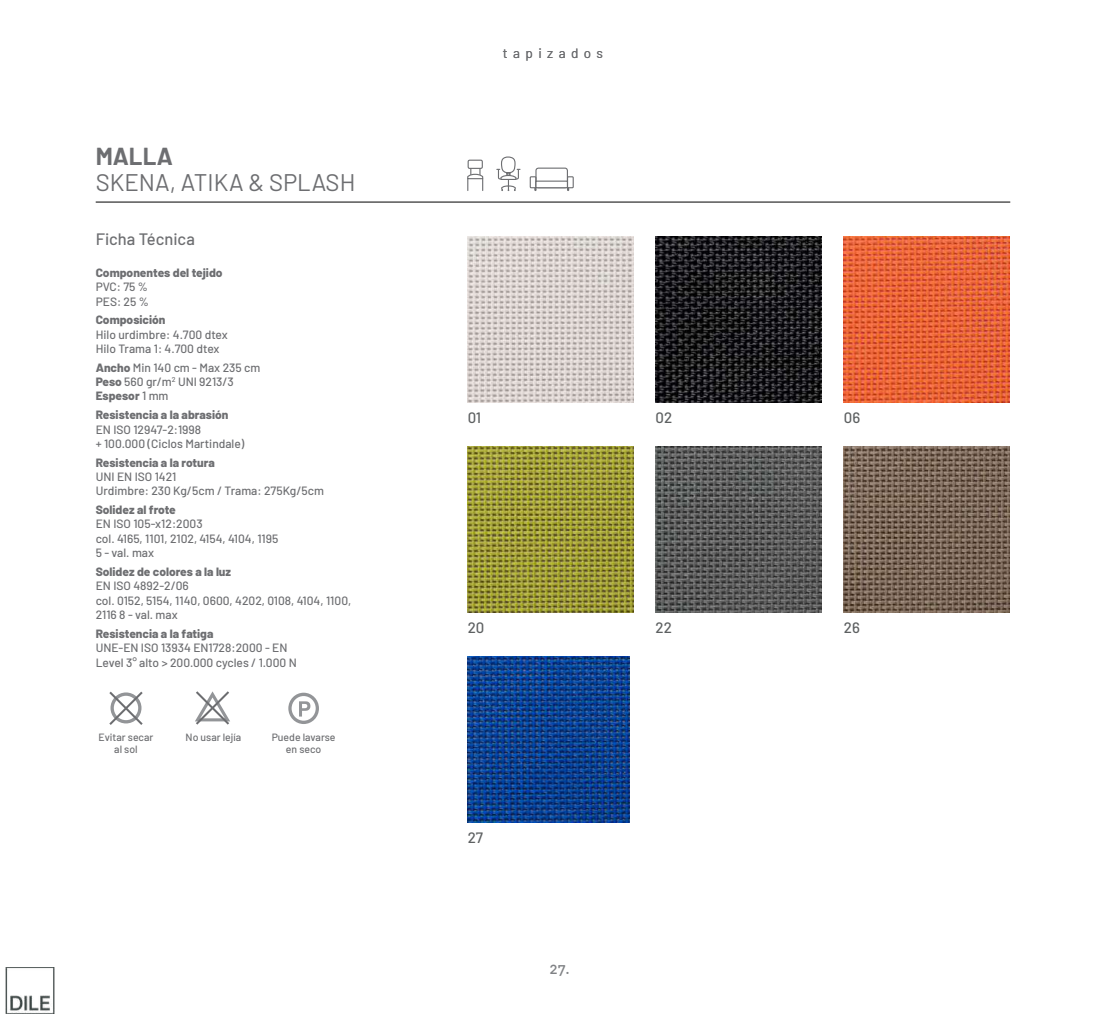
<style>
.page{position:relative;width:1106px;height:1021px;background:#fff}
.page>*{position:absolute;margin:0;border:0;box-sizing:border-box;transform-origin:0 0}
.t1{font:24px "Barlow";color:#6d6e71}
.t2{font:700 24px "Barlow";color:#6d6e71}
.t3{font:500 16.5px "Barlow";color:#6d6e71}
.t4{font:500 15px "Barlow";color:#5d6061}
.t5{font:15px "DIN Medium Alternate";color:#808285}
.t6{font:13.5px "Barlow";letter-spacing:.4em;color:#6d6e71}
.t7{font:500 12px/14.4px "Barlow";color:#6d6e71}
.t8{font:800 12px "Barlow";color:#6d6e71}
.t9{font:500 10.5px/12px "Barlow";color:#6d6e71;text-align:center}
.s1{font-weight:800}
</style>
<div class="page">
<svg style="left:195px;top:691px;width:35px;height:33px"></svg>
<svg style="left:288px;top:692px;width:31px;height:32px"></svg>
<svg style="left:109px;top:691px;width:34px;height:34px"></svg>
<hr style="left:96px;top:202px;width:914px;height:1px;background:#000">
<svg style="left:497px;top:156px;width:23px;height:35px"></svg>
<div style="left:535px;top:167px;width:33px;height:21px;border:1px solid #6d6e71;border-radius:3px"></div>
<div style="left:567px;top:176px;width:7px;height:12px;border:1px solid #6d6e71"></div>
<div style="left:529px;top:176px;width:7px;height:12px;border:1px solid #6d6e71"></div>
<div style="left:535px;top:180px;width:33px;height:8px;background:#fff;border:1px solid #6d6e71"></div>
<svg style="left:467px;top:169px;width:17px;height:21px"></svg>
<div style="left:467px;top:160px;width:16px;height:9px;border:1px solid #6d6e71"></div>
<img style="left:467px;top:236px;width:166px;height:166px">
<img style="left:655px;top:236px;width:166px;height:166px">
<img style="left:844px;top:236px;width:165px;height:166px">
<img style="left:467px;top:446px;width:166px;height:166px">
<img style="left:655px;top:446px;width:166px;height:166px">
<img style="left:844px;top:446px;width:165px;height:166px">
<img style="left:467px;top:656px;width:162px;height:166px">
<img style="left:6px;top:967px;width:48px;height:46px">
<h1 class="t2" style="left:96px;top:139px;width:79px">MALLA</h1>
<h1 class="t1" style="left:96px;top:165px;width:261px">SKENA, ATIKA &amp; SPLASH</h1>
<h2 class="t3" style="left:96px;top:227px;width:101px">Ficha Técnica</h2>
<p class="t8" style="left:96px;top:263px;width:128px">Componentes del tejido</p>
<p class="t7" style="left:96px;top:278px;width:55px">PVC: 75 %<br>PES: 25 %</p>
<p class="t8" style="left:96px;top:311px;width:71px">Composición</p>
<p class="t7" style="left:96px;top:326px;width:134px">Hilo urdimbre: 4.700 dtex<br>Hilo Trama 1: 4.700 dtex</p>
<p class="t7" style="left:96px;top:359px;width:166px"><span class="s1">Ancho</span> Min 140 cm - Max 235 cm<br><span class="s1">Peso</span> 560 gr/m<sup>2</sup> UNI 9213/3<br><span class="s1">Espesor</span> 1 mm</p>
<p class="t8" style="left:96px;top:406px;width:134px">Resistencia a la abrasión</p>
<p class="t7" style="left:96px;top:421px;width:150px">EN ISO 12947-2:1998<br>+ 100.000 (Ciclos Martindale)</p>
<p class="t8" style="left:96px;top:453px;width:121px">Resistencia a la rotura</p>
<p class="t7" style="left:96px;top:468px;width:230px">UNI EN ISO 1421<br>Urdimbre: 230 Kg/5cm / Trama: 275Kg/5cm</p>
<p class="t8" style="left:96px;top:501px;width:82px">Solidez al frote</p>
<p class="t7" style="left:96px;top:516px;width:184px">EN ISO 105-x12:2003<br>col. 4165, 1101, 2102, 4154, 4104, 1195<br>5 - val. max</p>
<p class="t8" style="left:96px;top:562px;width:137px">Solidez de colores a la luz</p>
<p class="t7" style="left:96px;top:578px;width:257px">EN ISO 4892-2/06<br>col. 0152, 5154, 1140, 0600, 4202, 0108, 4104, 1100,<br>2116 8 - val. max</p>
<p class="t8" style="left:96px;top:624px;width:119px">Resistencia a la fatiga</p>
<p class="t7" style="left:96px;top:639px;width:202px">UNE-EN ISO 13934 EN1728:2000 - EN<br>Level 3° alto &gt; 200.000 cycles / 1.000 N</p>
<p class="t9" style="left:98px;top:730px;width:56px">Evitar secar</p>
<p class="t9" style="left:186px;top:730px;width:57px">No usar lejía</p>
<p class="t9" style="left:114px;top:742px;width:25px">al sol</p>
<p class="t9" style="left:272px;top:730px;width:65px">Puede lavarse en seco</p>
<p class="t6" style="left:503px;top:43px;width:102px">tapizados</p>
<p class="t4" style="left:467px;top:406px;width:15px">01</p>
<p class="t4" style="left:467px;top:616px;width:18px">20</p>
<p class="t4" style="left:467px;top:826px;width:17px">27</p>
<p class="t5" style="left:550px;top:958px;width:22px">27.</p>
<p class="t4" style="left:655px;top:406px;width:18px">02</p>
<p class="t4" style="left:844px;top:406px;width:18px">06</p>
<p class="t4" style="left:655px;top:616px;width:18px">22</p>
<p class="t4" style="left:844px;top:616px;width:18px">26</p>
</div>
